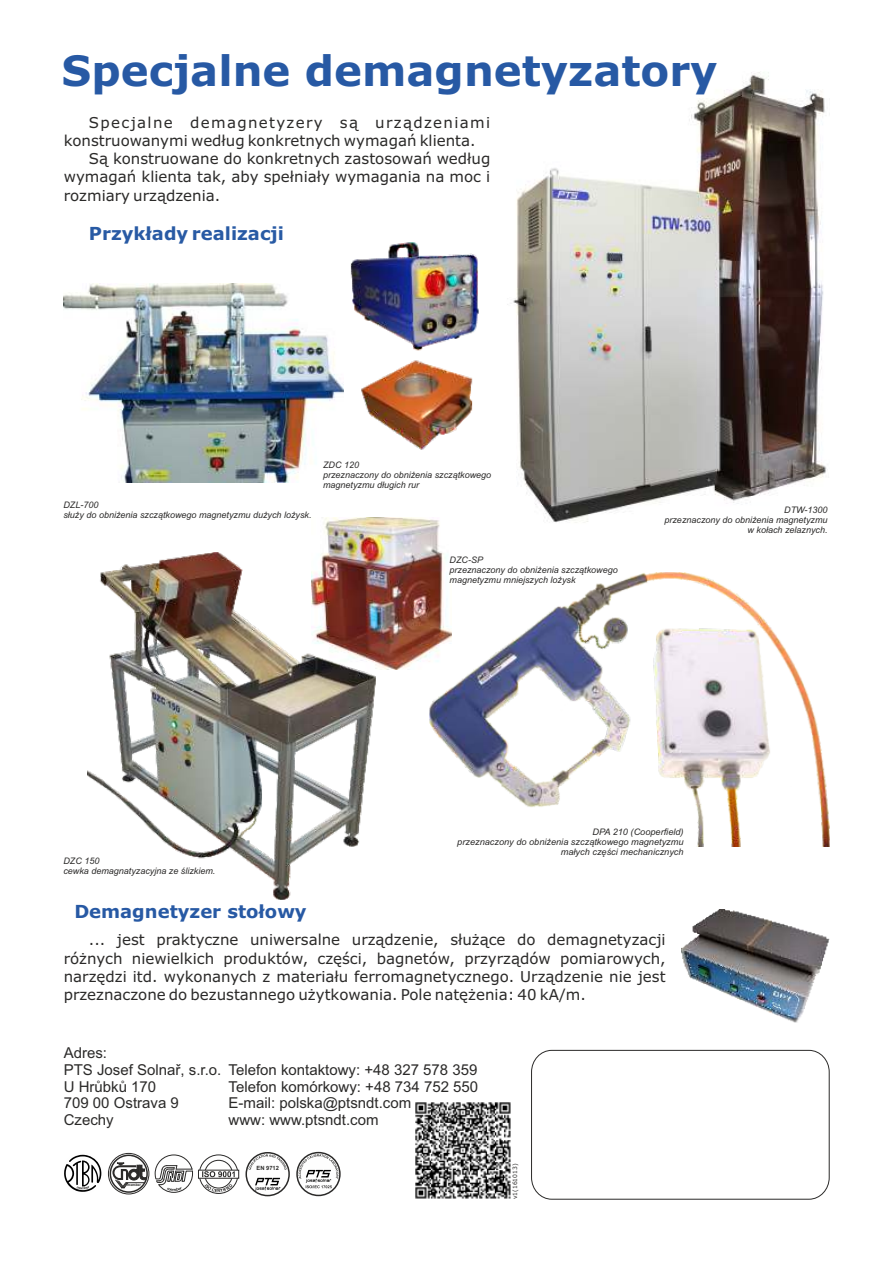
<style>
.page{position:relative;width:893px;height:1263px;background:#fff}
.page>*{position:absolute;margin:0;border:0;box-sizing:border-box;transform-origin:0 0}
.t1{font:700 42px "Verdana";color:#2759a4}
.t2{font:700 18px "Verdana";color:#285aa4}
.t3{font:700 18px "Verdana";color:#2759a4}
.t4{font:15px/18.3px "Verdana";color:#2b2a29;text-align:justify}
.t5{font:15px/16.8px "Arial";color:#2b2a29}
.t6{font:15px "Verdana";letter-spacing:.09em;color:#2b2a29}
.t7{font:italic 9px/10.1px "Arial";color:#2b2a29}
.t8{font:6px "Verdana";color:#2b2a29}
.t9{font:700 5.85px "Arial";color:#2b2a29}
.t10{font:italic 700 3.6px "Arial";color:#2b2a29}
</style>
<div class="page">
<img style="left:322px;top:517px;width:126px;height:152px">
<img style="left:87px;top:552px;width:289px;height:348px">
<img style="left:507px;top:72px;width:320px;height:451px">
<img style="left:415px;top:1102px;width:96px;height:97px">
<svg style="left:245px;top:1152px;width:45px;height:44px"></svg>
<svg style="left:255px;top:1178px;width:25px;height:12px"></svg>
<svg style="left:296px;top:1152px;width:45px;height:44px"></svg>
<svg style="left:299px;top:1154px;width:39px;height:34px"></svg>
<svg style="left:249px;top:1154px;width:38px;height:16px"></svg>
<svg style="left:108px;top:1153px;width:41px;height:41px"></svg>
<div style="left:153px;top:1153px;width:42px;height:41px;background:#fefefe;border:1px solid #fefefe;border-radius:50%"></div>
<svg style="left:154px;top:1154px;width:85px;height:40px"></svg>
<svg style="left:62px;top:1152px;width:41px;height:42px"></svg>
<svg style="left:112px;top:1163px;width:35px;height:25px"></svg>
<div style="left:110px;top:1154px;width:38px;height:39px;border:2px solid #2b2a29;border-radius:50%"></div>
<svg style="left:64px;top:1155px;width:37px;height:37px"></svg>
<div style="left:531px;top:1050px;width:298px;height:149px;border:1px solid #2b2a29;border-radius:21px"></div>
<img style="left:64px;top:284px;width:279px;height:198px">
<img style="left:361px;top:360px;width:112px;height:90px">
<img style="left:350px;top:242px;width:129px;height:109px">
<img style="left:681px;top:910px;width:148px;height:113px">
<img style="left:430px;top:573px;width:399px;height:273px">
<h1 class="t1" style="left:62px;top:54px;width:658px">Specjalne demagnetyzatory</h1>
<p class="t6" style="left:89px;top:116px;width:403px">Specjalne demagnetyzery są urządzeniami</p>
<p class="t4" style="left:64px;top:133px;width:413px">konstruowanymi według konkretnych wymagań klienta.</p>
<p class="t4" style="left:89px;top:151px;width:403px">Są konstruowane do konkretnych zastosowań według</p>
<p class="t4" style="left:64px;top:169px;width:428px">wymagań klienta tak, aby spełniały wymagania na moc i</p>
<p class="t4" style="left:64px;top:187px;width:158px">rozmiary urządzenia.</p>
<p class="t2" style="left:89px;top:226px;width:197px">Przykłady realizacji</p>
<p class="t7" style="left:323px;top:461px;width:170px">ZDC 120<br>przeznaczony do obniżenia szczątkowego magnetyzmu długich rur</p>
<p class="t7" style="left:63px;top:501px;width:250px">DZL-700<br>służy do obniżenia szczątkowego magnetyzmu dużych lożysk.</p>
<p class="t7" style="left:664px;top:505px;width:165px;text-align:right">DTW-1300<br>przeznaczony do obniżenia magnetyzmu w kołach zelaznych.</p>
<p class="t7" style="left:450px;top:555px;width:170px">DZC-SP<br>przeznaczony do obniżenia szczątkowego magnetyzmu mniejszych lożysk</p>
<p class="t7" style="left:63px;top:856px;width:154px">DZC 150<br>cewka demagnatyzacyjna ze ślizkiem.</p>
<p class="t7" style="left:457px;top:828px;width:228px;text-align:right">DPA 210 (Cooperfield)<br>przeznaczony do obniżenia szczątkowego magnetyzmu małych części mechanicznych</p>
<p class="t3" style="left:74px;top:904px;width:234px">Demagnetyzer stołowy</p>
<p class="t4" style="left:64px;top:932px;width:603px;text-indent:25px">... jest praktyczne uniwersalne urządzenie, służące do demagnetyzacji różnych niewielkich produktów, części, bagnetów, przyrządów pomiarowych, narzędzi itd. wykonanych z materiału ferromagnetycznego. Urządzenie nie jest przeznaczone do bezustannego użytkowania. Pole natężenia: 40 kA/m.</p>
<p class="t5" style="left:64px;top:1046px;width:159px">Adres:<br>PTS Josef Solnař, s.r.o.<br>U Hrůbků 170<br>709 00 Ostrava 9<br>Czechy</p>
<p class="t5" style="left:229px;top:1062px;width:251px">Telefon kontaktowy: +48 327 578 359<br>Telefon komórkowy: +48 734 752 550<br>E-mail: polska@ptsndt.com<br>www: www.ptsndt.com</p>
<p class="t10" style="left:127px;top:1183px;width:15px">member</p>
<p class="t9" style="left:257px;top:1166px;width:24px">EN 9712</p>
<p class="t8" style="left:513px;top:1199px;width:37px;rotate:-90deg">v1(161013)</p>
</div>
